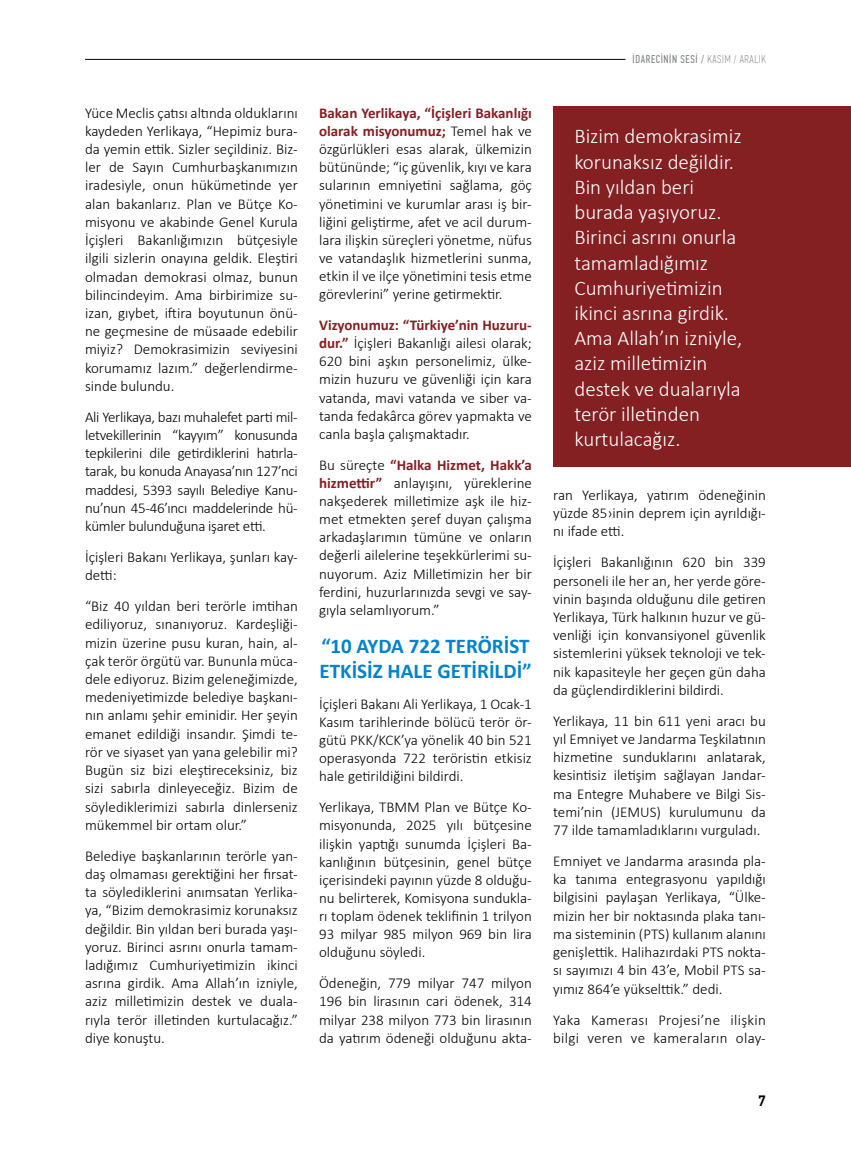
<style>
.page{position:relative;width:851px;height:1149px;background:#fff}
.page>*{position:absolute;margin:0;border:0;box-sizing:border-box;transform-origin:0 0}
.t1{font:300 21px/25.2px "Calibri";color:#fff}
.t2{font:700 21px/25.3px "Calibri";color:#0083ca}
.t3{font:300 15px/18.1px "Calibri";color:#000;text-align:justify}
.t4{font:300 15px/18.1px "Calibri";letter-spacing:.02em;color:#000}
.t5{font:500 15px "PF Din Text Pro";color:#000}
.t6{font:11.25px "PF Din Text Comp Pro";letter-spacing:.055em;color:#808285}
.s1{font-weight:700;color:#841f22}
.s2{font-weight:100}
</style>
<div class="page">
<hr style="left:85px;top:59px;width:540px;height:1px;background:#000">
<div style="left:553px;top:106px;width:297px;height:361px;background:#841f22"></div>
<p class="t3" style="left:85px;top:103px;width:214px">Yüce Meclis çatısı altında olduklarını kaydeden Yerlikaya, “Hepimiz bura&shy;da yemin ettik. Sizler seçildiniz. Biz&shy;ler de Sayın Cumhurbaşkanımızın iradesiyle, onun hükümetinde yer alan bakanlarız. Plan ve Bütçe Ko&shy;misyonu ve akabinde Genel Kurula İçişleri Bakanlığımızın bütçesiyle ilgili sizlerin onayına geldik. Eleştiri olmadan demokrasi olmaz, bunun bilincindeyim. Ama birbirimize su&shy;izan, gıybet, iftira boyutunun önü&shy;ne geçmesine de müsaade edebilir miyiz? Demokrasimizin seviyesini korumamız lazım.” değerlendirme&shy;sinde bulundu.</p>
<p class="t3" style="left:85px;top:407px;width:214px">Ali Yerlikaya, bazı muhalefet parti mil&shy;letvekillerinin “kayyım” konusunda tepkilerini dile getirdiklerini hatırla&shy;tarak, bu konuda Anayasa’nın 127’nci maddesi, 5393 sayılı Belediye Kanu&shy;nu’nun 45-46’ıncı maddelerinde hü&shy;kümler bulunduğuna işaret etti.</p>
<p class="t3" style="left:85px;top:547px;width:214px">İçişleri Bakanı Yerlikaya, şunları kay&shy;detti:</p>
<p class="t3" style="left:85px;top:596px;width:214px">“Biz 40 yıldan beri terörle imtihan ediliyoruz, sınanıyoruz. Kardeşliği&shy;mizin üzerine pusu kuran, hain, al&shy;çak terör örgütü var. Bununla müca&shy;dele ediyoruz. Bizim geleneğimizde, medeniyetimizde belediye başkanı&shy;nın anlamı şehir eminidir. Her şeyin emanet edildiği insandır. Şimdi te&shy;rör ve siyaset yan yana gelebilir mi?<br>Bugün siz bizi eleştireceksiniz, biz sizi sabırla dinleyeceğiz. Bizim de söylediklerimizi sabırla dinlerseniz mükemmel bir ortam olur.”</p>
<p class="t3" style="left:85px;top:846px;width:214px">Belediye başkanlarının terörle yan&shy;daş olmaması gerektiğini her fırsat&shy;ta söylediklerini anımsatan Yerlika&shy;ya, “Bizim demokrasimiz korunaksız değildir. Bin yıldan beri burada yaşı&shy;yoruz. Birinci asrını onurla tamam&shy;ladığımız Cumhuriyetimizin ikinci asrına girdik. Ama Allah’ın izniyle, aziz milletimizin destek ve duala&shy;rıyla terör illetinden kurtulacağız.” diye konuştu.</p>
<p class="t3" style="left:319px;top:104px;width:214px"><span class="s1">Bakan Yerlikaya, “İçişleri Bakanlığı olarak misyonumuz;</span> Temel hak ve özgürlükleri esas alarak, ülkemizin bütününde; “iç güvenlik, kıyı ve kara sularının emniyetini sağlama, göç yönetimini ve kurumlar arası iş bir&shy;liğini geliştirme, afet ve acil durum&shy;lara ilişkin süreçleri yönetme, nüfus ve vatandaşlık hizmetlerini sunma, etkin il ve ilçe yönetimini tesis etme görevlerini” yerine getirmektir.</p>
<p class="t3" style="left:319px;top:316px;width:214px"><span class="s1">Vizyonumuz: “Türkiye’nin Huzuru&shy;dur.”</span> İçişleri Bakanlığı ailesi olarak; 620 bini aşkın personelimiz, ülke&shy;mizin huzuru ve güvenliği için kara vatanda, mavi vatanda ve siber va&shy;tanda fedakârca görev yapmakta ve canla başla çalışmaktadır.</p>
<p class="t3" style="left:319px;top:455px;width:214px">Bu süreçte <span class="s1">“Halka Hizmet, Hakk’a hizmettir”</span> anlayışını, yüreklerine nakşederek milletimize aşk ile hiz&shy;met etmekten şeref duyan çalışma arkadaşlarımın tümüne ve onların değerli ailelerine teşekkürlerimi su&shy;nuyorum. Aziz Milletimizin her bir ferdini, huzurlarınızda sevgi ve say&shy;gıyla selamlıyorum.”</p>
<h1 class="t2" style="left:319px;top:632px;width:213px">“10 AYDA 722 TERÖRİST<br>ETKİSİZ HALE GETİRİLDİ”</h1>
<p class="t3" style="left:319px;top:694px;width:214px">İçişleri Bakanı Ali Yerlikaya, 1 Ocak-1<br>Kasım tarihlerinde bölücü terör ör&shy;gütü PKK/KCK’ya yönelik 40 bin 521 operasyonda 722 teröristin etkisiz hale getirildiğini bildirdi.</p>
<p class="t3" style="left:319px;top:797px;width:214px">Yerlikaya, TBMM Plan ve Bütçe Ko&shy;misyonunda, 2025 yılı bütçesine ilişkin yaptığı sunumda İçişleri Ba&shy;kanlığının bütçesinin, genel bütçe içerisindeki payının yüzde 8 olduğu&shy;nu belirterek, Komisyona sundukla&shy;rı toplam ödenek teklifinin 1 trilyon 93 milyar 985 milyon 969 bin lira olduğunu söyledi.</p>
<p class="t3" style="left:319px;top:973px;width:214px">Ödeneğin, 779 milyar 747 milyon 196 bin lirasının cari ödenek, 314 milyar 238 milyon 773 bin lirasının da yatırım ödeneği olduğunu akta-</p>
<p class="t6" style="left:632px;top:53px;width:135px">İDARECİNİN SESİ / <span class="s2">KASIM / ARALIK</span></p>
<p class="t1" style="left:574px;top:124px;width:169px">Bizim demokrasimiz korunaksız değildir.<br>Bin yıldan beri burada yaşıyoruz.<br>Birinci asrını onurla tamamladığımız<br>Cumhuriyetimizin ikinci asrına girdik.<br>Ama Allah’ın izniyle, aziz milletimizin destek ve dualarıyla terör illetinden kurtulacağız.</p>
<p class="t3" style="left:553px;top:485px;width:214px">ran Yerlikaya, yatırım ödeneğinin yüzde 85›inin deprem için ayrıldığı&shy;nı ifade etti.</p>
<p class="t3" style="left:553px;top:553px;width:214px">İçişleri Bakanlığının 620 bin 339 personeli ile her an, her yerde göre&shy;vinin başında olduğunu dile getiren Yerlikaya, Türk halkının huzur ve gü&shy;venliği için konvansiyonel güvenlik sistemlerini yüksek teknoloji ve tek&shy;nik kapasiteyle her geçen gün daha da güçlendirdiklerini bildirdi.</p>
<p class="t3" style="left:553px;top:711px;width:214px">Yerlikaya, 11 bin 611 yeni aracı bu yıl Emniyet ve Jandarma Teşkilatının hizmetine sunduklarını anlatarak, kesintisiz iletişim sağlayan Jandar&shy;ma Entegre Muhabere ve Bilgi Sis&shy;temi’nin (JEMUS) kurulumunu da 77 ilde tamamladıklarını vurguladı.</p>
<p class="t3" style="left:553px;top:851px;width:214px">Emniyet ve Jandarma arasında pla&shy;ka tanıma entegrasyonu yapıldığı bilgisini paylaşan Yerlikaya, “Ülke&shy;mizin her bir noktasında plaka tanı&shy;ma sisteminin (PTS) kullanım alanını genişlettik. Halihazırdaki PTS nokta&shy;sı sayımızı 4 bin 43’e, Mobil PTS sa&shy;yımız 864’e yükselttik.” dedi.</p>
<p class="t4" style="left:553px;top:1009px;width:214px">Yaka Kamerası Projesi’ne ilişkin bilgi veren ve kameraların olay-</p>
<p class="t5" style="left:757px;top:1091px;width:9px">7</p>
</div>
